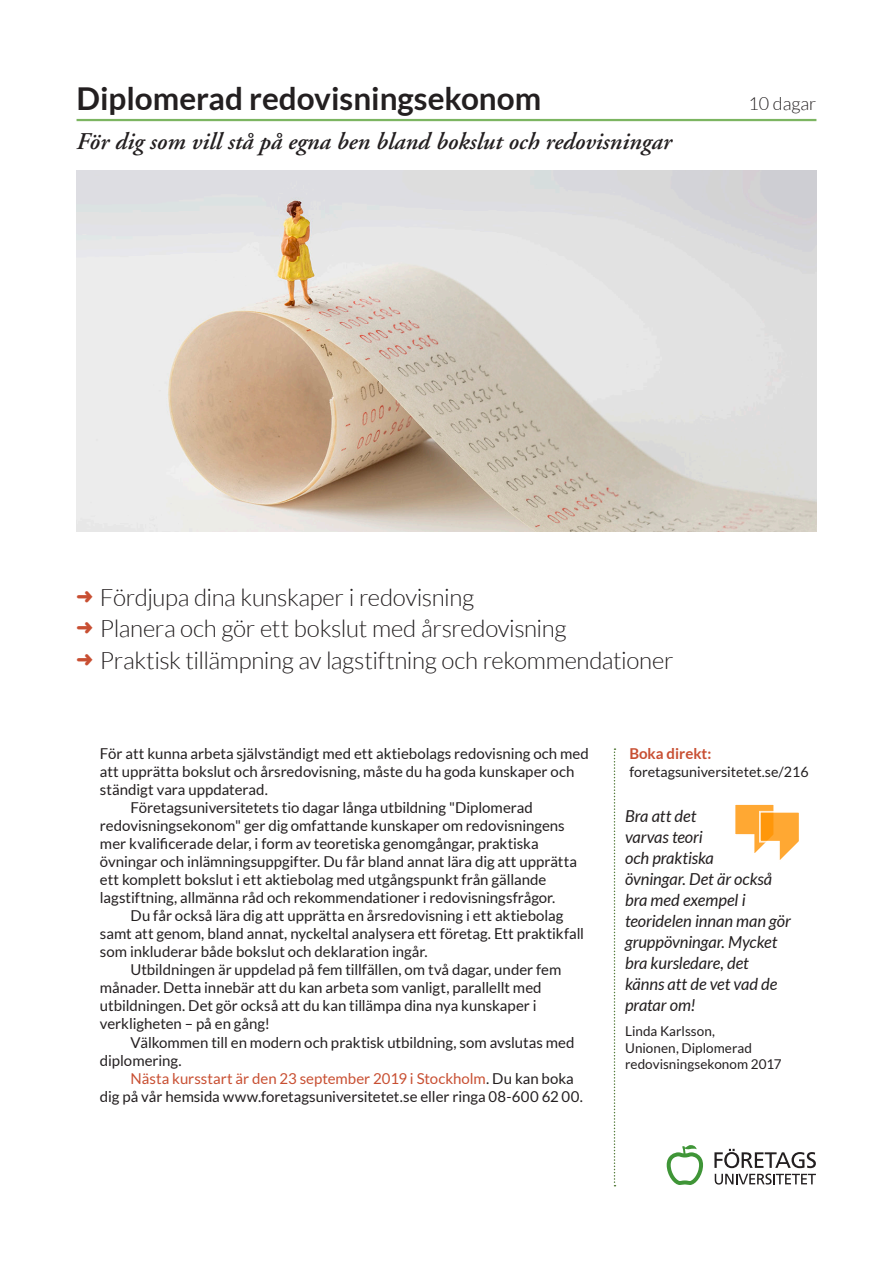
<style>
.page{position:relative;width:893px;height:1263px;background:#fff}
.page>*{position:absolute;margin:0;border:0;box-sizing:border-box;transform-origin:0 0}
.Puff-brodtext-rubrik{font:700 31.5px "Lato";color:#231f20}
.t1{font:300 24px "Lato";letter-spacing:-.015em;color:#231f20}
.Bild-rubrik2{font:italic 600 24px "Adobe Garamond";color:#231f20}
.Puff-brodtext-rubrik-2{font:300 18px "Lato";color:#231f20}
.citat{font:italic 16.5px/21px "Lato";letter-spacing:-.005em;color:#231f20}
.Saljtext-brodtext{font:15px/18px "Lato";color:#231f20}
.Boka-rubrik{font:700 15px "Lato";color:#c84f32}
.Boka-rubrik-2{font:14.25px "Lato";color:#231f20}
.citat-2{font:13.5px/16.5px "Lato";letter-spacing:.005em;color:#231f20}
.s1{color:#c84f32}
</style>
<div class="page">
<svg style="left:667px;top:1145px;width:36px;height:40px"></svg>
<svg style="left:714px;top:1149px;width:102px;height:35px"></svg>
<img style="left:77px;top:170px;width:739px;height:361px">
<hr style="left:77px;top:119px;width:739px;height:2px;background:#7cb561">
<svg style="left:614px;top:748px;width:1px;height:438px"></svg>
<svg style="left:735px;top:804px;width:64px;height:56px"></svg>
<p class="Puff-brodtext-rubrik" style="left:77px;top:81px;width:466px">Diplomerad redovisningsekonom</p>
<p class="Puff-brodtext-rubrik-2" style="left:748px;top:94px;width:69px">10 dagar</p>
<p class="Bild-rubrik2" style="left:77px;top:128px;width:597px">För dig som vill stå på egna ben bland bokslut och redovisningar</p>
<p class="t1" style="left:77px;top:585px;width:399px"><span class="s1">➜</span> Fördjupa dina kunskaper i redovisning</p>
<p class="t1" style="left:77px;top:616px;width:491px"><span class="s1">➜</span> Planera och gör ett bokslut med årsredovisning</p>
<p class="t1" style="left:77px;top:647px;width:599px"><span class="s1">➜</span> Praktisk tillämpning av lagstiftning och rekommendationer</p>
<p class="Saljtext-brodtext" style="left:100px;top:745px;width:490px">För att kunna arbeta självständigt med ett aktiebolags redovisning och med att upprätta bokslut och årsredovisning, måste du ha goda kunskaper och ständigt vara uppdaterad.</p>
<p class="Saljtext-brodtext" style="left:100px;top:799px;width:479px;text-indent:31px">Företagsuniversitetets tio dagar långa utbildning "Diplomerad redovisningsekonom" ger dig omfattande kunskaper om redovisningens mer kvalificerade delar, i form av teoretiska genomgångar, praktiska övningar och inlämningsuppgifter. Du får bland annat lära dig att upprätta ett komplett bokslut i ett aktiebolag med utgångspunkt från gällande lagstiftning, allmänna råd och rekommendationer i redovisningsfrågor.</p>
<p class="Saljtext-brodtext" style="left:100px;top:907px;width:486px;text-indent:31px">Du får också lära dig att upprätta en årsredovisning i ett aktiebolag samt att genom, bland annat, nyckeltal analysera ett företag. Ett praktikfall som inkluderar både bokslut och deklaration ingår.</p>
<p class="Saljtext-brodtext" style="left:100px;top:961px;width:463px;text-indent:31px">Utbildningen är uppdelad på fem tillfällen, om två dagar, under fem månader. Detta innebär att du kan arbeta som vanligt, parallellt med utbildningen. Det gör också att du kan tillämpa dina nya kunskaper i verkligheten – på en gång!</p>
<p class="Saljtext-brodtext" style="left:100px;top:1034px;width:476px;text-indent:31px">Välkommen till en modern och praktisk utbildning, som avslutas med diplomering.</p>
<p class="Saljtext-brodtext" style="left:100px;top:1070px;width:484px;text-indent:31px"><span class="s1">Nästa kursstart är den 23 september 2019 i Stockholm</span>. Du kan boka dig på vår hemsida www.foretagsuniversitetet.se eller ringa 08-600 62 00.</p>
<p class="Boka-rubrik" style="left:629px;top:745px;width:84px">Boka direkt:</p>
<p class="Boka-rubrik-2" style="left:629px;top:764px;width:181px">foretagsuniversitetet.se/216</p>
<p class="citat" style="left:625px;top:806px;width:167px">Bra att det<br>varvas teori<br>och praktiska<br>övningar. Det är också bra med exempel i teoridelen innan man gör gruppövningar. Mycket bra kursledare, det känns att de vet vad de pratar om!</p>
<p class="citat-2" style="left:625px;top:1023px;width:158px">Linda Karlsson,<br>Unionen, Diplomerad redovisningsekonom 2017</p>
</div>
